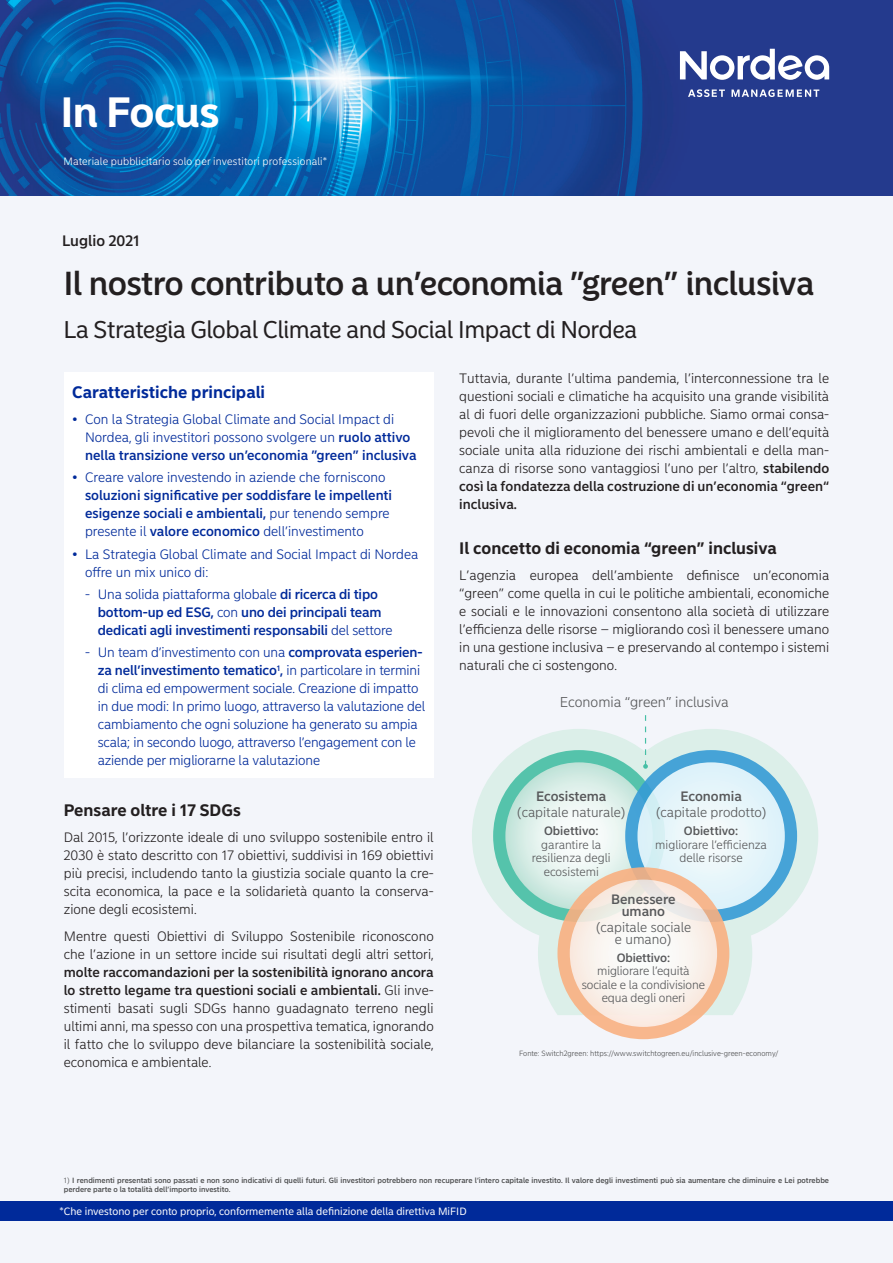
<style>
.page{position:relative;width:893px;height:1263px;background:#f3f5fa}
.page>*{position:absolute;margin:0;border:0;box-sizing:border-box;transform-origin:0 0}
.t1{font:700 42px "Nordea Sans Large";color:#fff}
.Fundname{font:500 33px "Nordea Sans Large";color:#231f20}
.Fundname-2{font:24px "Nordea Sans Large";color:#231f20}
.Headlines_Sans_Small{font:700 16.5px "Nordea Sans Small";color:#231f20}
.t2{font:700 16.5px "Nordea Sans Small";color:#002a9a}
.DATE{font:500 15px "Nordea Sans Small";color:#231f20}
.Highlight_box_bullet{font:300 14.1px "Nordea Sans Small";color:#57585a}
.body_text_Sans_Small{font:300 13.5px/18px "Nordea Sans Small";color:#231f20;text-align:justify}
.Highlight_box_bullet-2{font:300 13.5px/18px "Nordea Sans Small";letter-spacing:-.01em;color:#002a9a}
.Highlight_box_bullet-3{font:500 13.5px/18px "Nordea Sans Small";letter-spacing:-.01em;color:#002a9a}
.Highlight_box_bullet-4{font:300 13.5px/16.5px "Nordea Sans Small";color:#57585a;text-align:center}
.Highlight_box_bullet-5{font:500 13.5px/12px "Nordea Sans Small";color:#57585a;text-align:center}
.Highlight_box_bullet-6{font:300 12px/13.5px "Nordea Sans Small";letter-spacing:-.01em;color:#57585a;text-align:center}
.t3{font:10.5px "Nordea Sans Small";color:#fff}
.t4{font:300 10.5px "Nordea Sans Small";letter-spacing:.015em;color:#fff}
.t5{font:500 7.5px/9px "Nordea Sans Small";color:#4b4c4d}
.t6{font:300 7.5px "Nordea Sans Small";color:#4b4c4d}
.s1{font-weight:500}
.s2{font-weight:300}
</style>
<div class="page">
<img style="left:0;top:0;width:893px;height:196px">
<svg style="left:680px;top:49px;width:149px;height:31px"></svg>
<svg style="left:688px;top:89px;width:37px;height:8px"></svg>
<svg style="left:731px;top:89px;width:88px;height:8px"></svg>
<div style="left:0;top:1201px;width:893px;height:19px;background:#002a9a"></div>
<div style="left:64px;top:373px;width:370px;height:405px;background:#fff"></div>
<svg style="left:538px;top:935px;width:214px;height:80px"></svg>
<div style="left:472px;top:729px;width:214px;height:214px;background:#dcefe9;border-radius:50%"></div>
<div style="left:604px;top:729px;width:214px;height:214px;background:#dcefe9;border-radius:50%"></div>
<div style="left:493px;top:750px;width:172px;height:172px;background:#55c3ab;border-radius:50%"></div>
<svg style="left:505px;top:762px;width:148px;height:148px"></svg>
<svg style="left:625px;top:750px;width:172px;height:172px;fill:#46a3d7"></svg>
<svg style="left:637px;top:762px;width:148px;height:148px"></svg>
<svg style="left:557px;top:867px;width:172px;height:172px;fill:#f6b68b"></svg>
<svg style="left:570px;top:879px;width:147px;height:148px"></svg>
<svg style="left:643px;top:715px;width:5px;height:54px"></svg>
<h1 class="t1" style="left:61px;top:87px;width:160px">In Focus</h1>
<p class="t4" style="left:63px;top:155px;width:265px">Materiale pubblicitario solo per investitori professionali*</p>
<p class="DATE" style="left:62px;top:231px;width:79px">Luglio 2021</p>
<p class="Fundname" style="left:64px;top:264px;width:752px">Il nostro contributo a un’economia ”green” inclusiva</p>
<p class="Fundname-2" style="left:64px;top:315px;width:575px">La Strategia Global Climate and Social Impact di Nordea</p>
<p class="t2" style="left:72px;top:382px;width:194px">Caratteristiche principali</p>
<p class="Highlight_box_bullet-2" style="left:85px;top:411px;width:333px;text-indent:-13px">• Con la Strategia Global Climate and Social Impact di<br>Nordea, gli investitori possono svolgere un <span class="s1">ruolo attivo nella transizione verso un’economia ”green” inclusiva</span></p>
<p class="Highlight_box_bullet-3" style="left:85px;top:469px;width:308px;text-indent:-13px"><span class="s2">• Creare valore investendo in aziende che forniscono </span>soluzioni significative per soddisfare le impellenti esigenze sociali e ambientali, <span class="s2">pur tenendo sempre presente il</span> valore economico <span class="s2">dell’investimento</span></p>
<p class="Highlight_box_bullet-2" style="left:85px;top:545px;width:335px;text-indent:-13px">• La Strategia Global Climate and Social Impact di Nordea offre un mix unico di:</p>
<p class="Highlight_box_bullet-3" style="left:98px;top:585px;width:296px;text-indent:-13px"><span class="s2">- Una solida piattaforma globale</span> di ricerca di tipo bottom-up ed ESG, <span class="s2">con</span> uno dei principali team dedicati agli investimenti responsabili <span class="s2">del settore</span></p>
<p class="Highlight_box_bullet-2" style="left:98px;top:644px;width:329px;text-indent:-13px">- Un team d’investimento con una <span class="s1">comprovata esperien&shy;za nell’investimento tematico</span><sup>1</sup><span class="s1">,</span> in particolare in termini di clima ed empowerment sociale. Creazione di impatto in due modi: In primo luogo, attraverso la valutazione del cambiamento che ogni soluzione ha generato su ampia scala; in secondo luogo, attraverso l’engagement con le aziende per migliorarne la valutazione</p>
<p class="Headlines_Sans_Small" style="left:64px;top:800px;width:178px">Pensare oltre i 17 SDGs</p>
<p class="body_text_Sans_Small" style="left:64px;top:829px;width:371px">Dal 2015, l’orizzonte ideale di uno sviluppo sostenibile entro il 2030 è stato descritto con 17 obiettivi, suddivisi in 169 obiettivi più precisi, includendo tanto la giustizia sociale quanto la cre&shy;scita economica, la pace e la solidarietà quanto la conserva&shy;zione degli ecosistemi.</p>
<p class="body_text_Sans_Small" style="left:64px;top:927px;width:371px">Mentre questi Obiettivi di Sviluppo Sostenibile riconoscono che l’azione in un settore incide sui risultati degli altri settori, <span class="s1">molte raccomandazioni per la sostenibilità ignorano ancora lo stretto legame tra questioni sociali e ambientali.</span> Gli inve&shy;stimenti basati sugli SDGs hanno guadagnato terreno negli ultimi anni, ma spesso con una prospettiva tematica, ignorando il fatto che lo sviluppo deve bilanciare la sostenibilità sociale, economica e ambientale.</p>
<p class="body_text_Sans_Small" style="left:459px;top:369px;width:371px">Tuttavia, durante l’ultima pandemia, l’interconnessione tra le questioni sociali e climatiche ha acquisito una grande visibilità al di fuori delle organizzazioni pubbliche. Siamo ormai consa&shy;pevoli che il miglioramento del benessere umano e dell’equità sociale unita alla riduzione dei rischi ambientali e della man&shy;canza di risorse sono vantaggiosi l’uno per l’altro, <span class="s1">stabilendo così la fondatezza della costruzione di un’economia “green“ inclusiva.</span></p>
<p class="Headlines_Sans_Small" style="left:459px;top:538px;width:319px">Il concetto di economia “green” inclusiva</p>
<p class="body_text_Sans_Small" style="left:459px;top:567px;width:371px">L’agenzia europea dell’ambiente definisce un’economia “green” come quella in cui le politiche ambientali, economiche e sociali e le innovazioni consentono alla società di utilizzare l’efficienza delle risorse – migliorando così il benessere umano in una gestione inclusiva – e preservando al contempo i sistemi naturali che ci sostengono.</p>
<p class="Highlight_box_bullet" style="left:560px;top:693px;width:170px">Economia “green” inclusiva</p>
<p class="Highlight_box_bullet-4" style="left:517px;top:788px;width:111px"><span class="s1">Ecosistema </span>(capitale naturale)</p>
<p class="Highlight_box_bullet-6" style="left:532px;top:824px;width:80px"><span class="s1">Obiettivo: </span>garantire la resilienza degli ecosistemi</p>
<p class="Highlight_box_bullet-4" style="left:655px;top:788px;width:113px"><span class="s1">Economia </span>(capitale prodotto)</p>
<p class="Highlight_box_bullet-6" style="left:655px;top:824px;width:113px"><span class="s1">Obiettivo:<br></span>migliorare l’efficienza delle risorse</p>
<p class="Highlight_box_bullet-5" style="left:611px;top:893px;width:66px">Benessere umano</p>
<p class="Highlight_box_bullet-4" style="left:596px;top:921px;width:97px;line-height:12px">(capitale sociale e umano)</p>
<p class="Highlight_box_bullet-6" style="left:582px;top:951px;width:125px"><span class="s1">Obiettivo:<br></span>migliorare l’equità sociale e la condivisione equa degli oneri</p>
<p class="t6" style="left:519px;top:1048px;width:261px">Fonte: Switch2green: https://www.switchtogreen.eu/inclusive-green-economy/</p>
<p class="t5" style="left:64px;top:1176px;width:767px"><span class="s2">1)</span> I rendimenti presentati sono passati e non sono indicativi di quelli futuri. Gli investitori potrebbero non recuperare l’intero capitale investito. Il valore degli investimenti può sia aumentare che diminuire e Lei potrebbe perdere parte o la totalità dell’importo investito.</p>
<p class="t3" style="left:59px;top:1205px;width:409px">*Che investono per conto proprio, conformemente alla definizione della direttiva MiFID</p>
</div>
